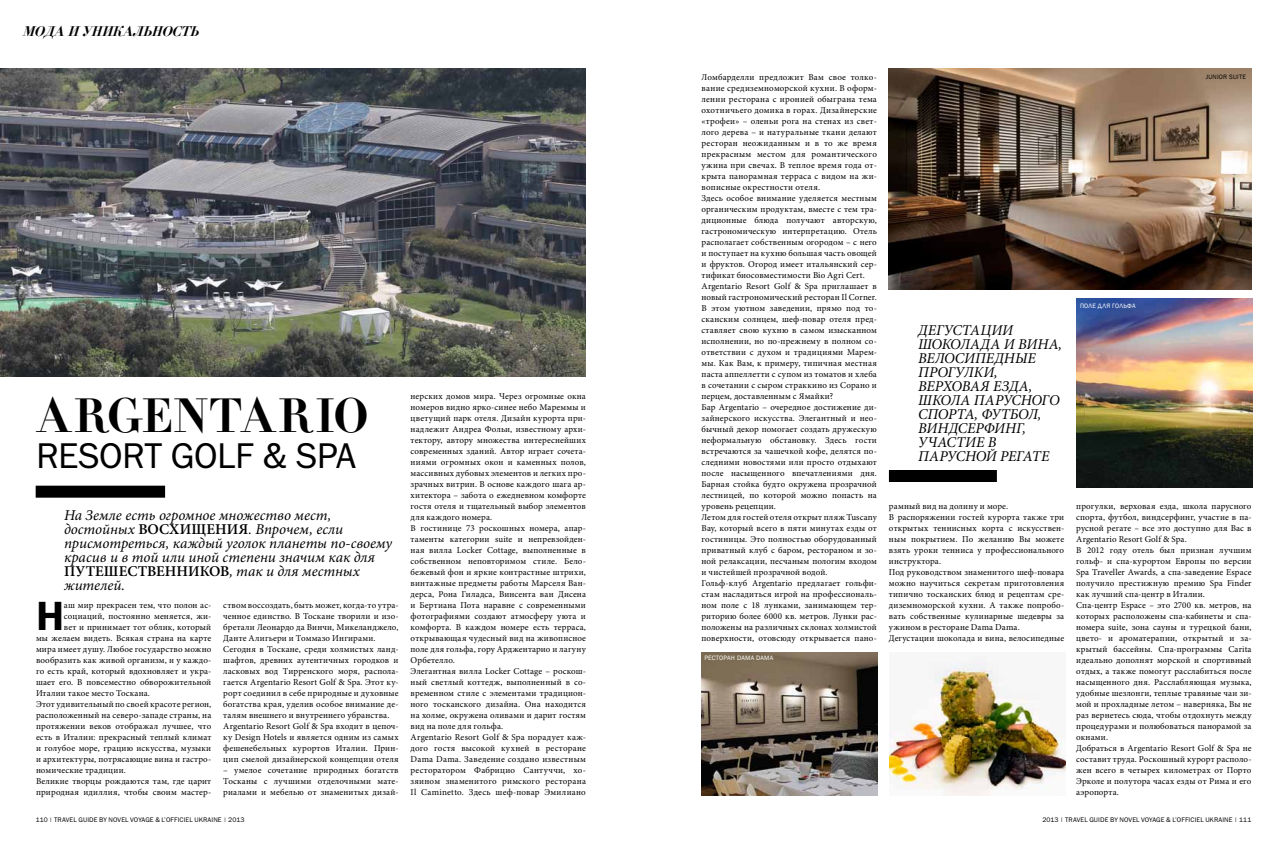
<style>
.page{position:relative;width:1287px;height:842px;background:#fff}
.page>*{position:absolute;margin:0;border:0;box-sizing:border-box;transform-origin:0 0}
.t1{font:48px "Didona C";letter-spacing:.04em;color:#000}
.t2{font:41.1px "Franklin Gothic Demi C";color:#000}
.t3{font:36px "Franklin Gothic Book C";letter-spacing:-.015em;color:#000}
.t4{font:italic 15px/14px "Minion Pro";letter-spacing:.005em;color:#000}
.t5{font:italic 15px/14px "Minion Pro";letter-spacing:.155em;color:#000}
.t6{font:italic 14px "Didona C";color:#000}
.t7{font:9px/11px "Minion Pro";letter-spacing:.02em;color:#000}
.t8{font:6.7px "Franklin Gothic Book C";letter-spacing:.015em;color:#000}
.t9{font:6.5px "Franklin Gothic";letter-spacing:.035em;color:#fff}
.t10{font:6.5px "Franklin Gothic";letter-spacing:.04em;color:#000}
.s1{font-weight:600;font-style:normal}
</style>
<div class="page">
<div style="left:36px;top:486px;width:129px;height:12px;background:#000"></div>
<img style="left:0;top:69px;width:586px;height:308px">
<img style="left:701px;top:652px;width:176px;height:143px">
<img style="left:890px;top:661px;width:176px;height:134px">
<img style="left:889px;top:69px;width:362px;height:220px">
<img style="left:1076px;top:299px;width:176px;height:188px">
<div style="left:889px;top:470px;width:108px;height:12px;background:#000"></div>
<h3 class="t6" style="left:22px;top:24px;width:183px">МОДА И УНИКАЛЬНОСТЬ</h3>
<h1 class="t1" style="left:36px;top:390px;width:334px">ARGENTARIO</h1>
<h3 class="t3" style="left:36px;top:436px;width:179px">RESORT GOLF</h3>
<h3 class="t3" style="left:262px;top:436px;width:95px">&amp; SPA</h3>
<h3 class="t4" style="left:64px;top:509px;width:330px">На Земле есть огромное множество мест, достойных <span class="s1">восхищения</span>. Впрочем, если присмотреться, каждый уголок планеты по-своему красив и в той или иной степени значим как для <span class="s1">путешественников</span>, так и для местных жителей.</h3>
<h2 class="t2" style="left:36px;top:593px;width:30px">Н</h2>
<p class="t7" style="left:64px;top:600px;width:149px">аш мир прекрасен тем, что полон ас-</p>
<p class="t7" style="left:64px;top:611px;width:149px">социаций, постоянно меняется, жи-</p>
<p class="t7" style="left:64px;top:622px;width:149px">вет и принимает тот облик, который</p>
<p class="t7" style="left:36px;top:633px;width:177px">мы желаем видеть. Всякая страна на карте</p>
<p class="t7" style="left:36px;top:644px;width:177px">мира имеет душу. Любое государство можно</p>
<p class="t7" style="left:36px;top:655px;width:177px">вообразить как живой организм, и у каждо-</p>
<p class="t7" style="left:36px;top:666px;width:177px">го есть край, который вдохновляет и укра-</p>
<p class="t7" style="left:36px;top:677px;width:177px">шает его. В повсеместно обворожительной</p>
<p class="t7" style="left:36px;top:688px;width:116px">Италии такое место Тоскана.</p>
<p class="t7" style="left:36px;top:699px;width:177px">Этот удивительный по своей красоте регион,</p>
<p class="t7" style="left:36px;top:710px;width:177px">расположенный на северо-западе страны, на</p>
<p class="t7" style="left:36px;top:721px;width:177px">протяжении веков отображал лучшее, что</p>
<p class="t7" style="left:36px;top:732px;width:177px">есть в Италии: прекрасный теплый климат</p>
<p class="t7" style="left:36px;top:743px;width:177px">и голубое море, грацию искусства, музыки</p>
<p class="t7" style="left:36px;top:754px;width:177px">и архитектуры, потрясающие вина и гастро-</p>
<p class="t7" style="left:36px;top:765px;width:91px">номические традиции.</p>
<p class="t7" style="left:36px;top:776px;width:177px">Великие творцы рождаются там, где царит</p>
<p class="t7" style="left:36px;top:787px;width:177px">природная идиллия, чтобы своим мастер-</p>
<p class="t7" style="left:223px;top:600px;width:177px">ством воссоздать, быть может, когда-то утра&shy;ченное единство. В Тоскане творили и изо&shy;бретали Леонардо да Винчи, Микеланджело, Данте Алигьери и Томмазо Ингирами.<br>Сегодня в Тоскане, среди холмистых ланд&shy;шафтов, древних аутентичных городков и ласковых вод Тирренского моря, распола&shy;гается Argentario Resort Golf &amp; Spa. Этот ку&shy;рорт соединил в себе природные и духовные богатства края, уделив особое внимание де&shy;талям внешнего и внутреннего убранства.<br>Argentario Resort Golf &amp; Spa входит в цепоч&shy;ку Design Hotels и является одним из самых фешенебельных курортов Италии. Прин&shy;цип смелой дизайнерской концепции отеля</p>
<p class="t7" style="left:223px;top:765px;width:177px;text-align:justify">– умелое сочетание природных богатств Тосканы с лучшими отделочными мате&shy;риалами и мебелью от знаменитых дизай-</p>
<p class="t7" style="left:411px;top:391px;width:177px">нерских домов мира. Через огромные окна номеров видно ярко-синее небо Мареммы и цветущий парк отеля. Дизайн курорта при&shy;надлежит Андреа Фольи, известному архи&shy;тектору, автору множества интереснейших современных зданий. Автор играет сочета&shy;ниями огромных окон и каменных полов, массивных дубовых элементов и легких про&shy;зрачных витрин. В основе каждого шага ар&shy;хитектора – забота о ежедневном комфорте гостя отеля и тщательный выбор элементов для каждого номера.<br>В гостинице 73 роскошных номера, апар&shy;таменты категории suite и непревзойден&shy;ная вилла Locker Cottage, выполненные в собственном неповторимом стиле. Бело&shy;бежевый фон и яркие контрастные штрихи, винтажные предметы работы Марселя Ван&shy;дерса, Рона Гиладса, Винсента ван Дисена и Бертиана Пота наравне с современными фотографиями создают атмосферу уюта и комфорта. В каждом номере есть терраса, открывающая чудесный вид на живописное поле для гольфа, гору Арджентарио и лагуну Орбетелло.<br>Элегантная вилла Locker Cottage – роскош&shy;ный светлый коттедж, выполненный в со&shy;временном стиле с элементами традицион&shy;ного тосканского дизайна. Она находится на холме, окружена оливами и дарит гостям вид на поле для гольфа.<br>Argentario Resort Golf &amp; Spa порадует каж&shy;дого гостя высокой кухней в ресторане Dama Dama. Заведение создано известным ресторатором Фабрицио Сантуччи, хо&shy;зяином знаменитого римского ресторана Il Caminetto. Здесь шеф-повар Эмилиано</p>
<p class="t7" style="left:702px;top:72px;width:177px">Ломбарделли предложит Вам свое толко&shy;вание средиземноморской кухни. В оформ&shy;лении ресторана с иронией обыграна тема охотничьего домика в горах. Дизайнерские «трофеи» – оленьи рога на стенах из свет&shy;лого дерева – и натуральные ткани делают ресторан неожиданным и в то же время прекрасным местом для романтического ужина при свечах. В теплое время года от&shy;крыта панорамная терраса с видом на жи&shy;вописные окрестности отеля.<br>Здесь особое внимание уделяется местным органическим продуктам, вместе с тем тра&shy;диционные блюда получают авторскую, гастрономическую интерпретацию. Отель располагает собственным огородом – с него и поступает на кухню большая часть овощей и фруктов. Огород имеет итальянский сер&shy;тификат биосовместимости Bio Agri Cert.<br>Argentario Resort Golf &amp; Spa приглашает в новый гастрономический ресторан Il Corner.<br>В этом уютном заведении, прямо под то&shy;сканским солнцем, шеф-повар отеля пред&shy;ставляет свою кухню в самом изысканном исполнении, но по-прежнему в полном со&shy;ответствии с духом и традициями Марем&shy;мы. Как Вам, к примеру, типичная местная паста аппеллетти с супом из томатов и хлеба в сочетании с сыром страккино из Сорано и перцем, доставленным с Ямайки?<br>Бap Argentario – очередное достижение ди&shy;зайнерского искусства. Элегантный и нео&shy;бычный декор помогает создать дружескую неформальную обстановку. Здесь гости встречаются за чашечкой кофе, делятся по&shy;следними новостями или просто отдыхают после насыщенного впечатлениями дня.<br>Барная стойка будто окружена прозрачной лестницей, по которой можно попасть на уровень рецепции.<br>Летом для гостей отеля открыт пляж Tuscany Bay, который всего в пяти минутах езды от гостиницы. Это полностью оборудованный приватный клуб с баром, рестораном и зо&shy;ной релаксации, песчаным пологим входом и чистейшей прозрачной водой.<br>Гольф-клуб Argentario предлагает гольфи&shy;стам насладиться игрой на профессиональ&shy;ном поле с 18 лунками, занимающем тер&shy;риторию более 6000 кв. метров. Лунки рас&shy;положены на различных склонах холмистой поверхности, отовсюду открывается пано-</p>
<p class="t9" style="left:704px;top:654px;width:70px">РЕСТОРАН DAMA DAMA</p>
<p class="t10" style="left:1206px;top:73px;width:42px">JUNIOR SUITE</p>
<h3 class="t5" style="left:918px;top:324px;width:145px">Дегустации шоколада и вина, велосипедные прогулки, верховая езда, школа парусного спорта, фу тбол, виндсерфинг, участие в парусной регате</h3>
<p class="t9" style="left:1080px;top:302px;width:57px">ПОЛЕ ДЛЯ ГОЛЬФА</p>
<p class="t7" style="left:889px;top:501px;width:177px">рамный вид на долину и море.<br>В распоряжении гостей курорта также три открытых теннисных корта с искусствен&shy;ным покрытием. По желанию Вы можете взять уроки тенниса у профессионального инструктора.<br>Под руководством знаменитого шеф-повара можно научиться секретам приготовления типично тосканских блюд и рецептам сре&shy;диземноморской кухни. А также попробо&shy;вать собственные кулинарные шедевры за ужином в ресторане Dama Dama.<br>Дегустации шоколада и вина, велосипедные</p>
<p class="t7" style="left:1076px;top:500px;width:177px">прогулки, верховая езда, школа парусного спорта, футбол, виндсерфинг, участие в па&shy;русной регате – все это доступно для Вас в Argentario Resort Golf &amp; Spa.<br>В 2012 году отель был признан лучшим гольф- и спа-курортом Европы по версии Spa Traveller Awards, а спа-заведение Espace получило престижную премию Spa Finder как лучший спа-центр в Италии.<br>Спа-центр Espace – это 2700 кв. метров, на которых расположены спа-кабинеты и спа&shy;номера suite, зона сауны и турецкой бани, цвето- и ароматерапии, открытый и за&shy;крытый бассейны. Спа-программы Carita идеально дополнят морской и спортивный отдых, а также помогут расслабиться после насыщенного дня. Расслабляющая музыка, удобные шезлонги, теплые травяные чаи зи&shy;мой и прохладные летом – наверняка, Вы не раз вернетесь сюда, чтобы отдохнуть между процедурами и полюбоваться панорамой за окнами.<br>Добраться в Argentario Resort Golf &amp; Spa не составит труда. Роскошный курорт располо&shy;жен всего в четырех километрах от Порто Эрколе и полутора часах езды от Рима и его аэропорта.</p>
<p class="t8" style="left:36px;top:816px;width:210px">110 | TRAVEL GUIDE BY NOVEL VOYAGE &amp; L’OFFICIEL UKRAIN E | 2013</p>
<p class="t8" style="left:1042px;top:816px;width:210px">2013 | TRAVEL GUIDE BY NOVEL VOYAGE &amp; L’OFFICIEL UKRAIN E | 111</p>
</div>
